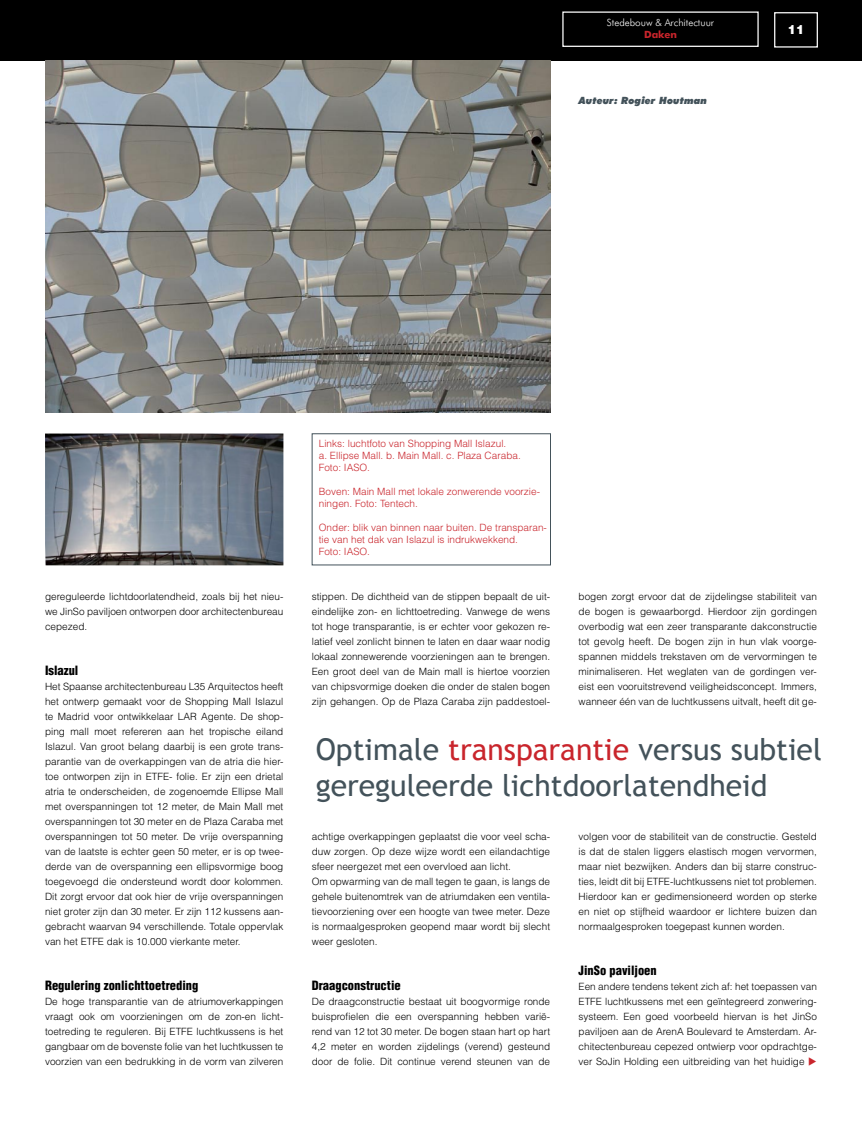
<style>
.page{position:relative;width:862px;height:1127px;background:#fff}
.page>*{position:absolute;margin:0;border:0;box-sizing:border-box;transform-origin:0 0}
.t1{font:30px/36px "Trebuchet MS";color:#43525a}
.t2{font:900 condensed 12.5px "Helvetica";color:#000}
.t3{font:900 12.5px "Helvetica";color:#fff}
.t4{font:300 10px/15px "Helvetica";color:#000;text-align:justify}
.t5{font:300 10px/12px "Helvetica";color:#c9252c}
.t6{font:300 10px "Futura BT";color:#fff}
.t7{font:italic 900 10px "Futura BT";color:#43525a}
.t8{font:700 10px "Futura BT";color:#c9252c}
.s1{color:#c9252c}
</style>
<div class="page">
<div style="left:0;top:0;width:861px;height:60px;background:#000"></div>
<div style="left:773px;top:12px;width:44px;height:36px;background:#000;border:1px solid #fff"></div>
<div style="left:562px;top:11px;width:196px;height:36px;background:#000;border:1px solid #fff"></div>
<div style="left:311px;top:433px;width:239px;height:132px;border:1px solid #43525a"></div>
<img style="left:45px;top:60px;width:505px;height:353px">
<img style="left:45px;top:433px;width:238px;height:132px">
<p class="t6" style="left:606px;top:16px;width:109px">Stedebouw &amp; Architectuur</p>
<p class="t8" style="left:643px;top:28px;width:34px">Daken</p>
<p class="t7" style="left:578px;top:94px;width:130px">Auteur: Rogier Houtman</p>
<p class="t3" style="left:787px;top:21px;width:18px">11</p>
<p class="t4" style="left:45px;top:589px;width:240px">gereguleerde lichtdoorlatendheid, zoals bij het nieu&shy;we JinSo paviljoen ontworpen door architectenbureau cepezed.</p>
<p class="t2" style="left:45px;top:662px;width:35px">Islazul</p>
<p class="t4" style="left:45px;top:679px;width:240px">Het Spaanse architectenbureau L35 Arquitectos heeft het ontwerp gemaakt voor de Shopping Mall Islazul te Madrid voor ontwikkelaar LAR Agente. De shop&shy;ping mall moet refereren aan het tropische eiland Islazul. Van groot belang daarbij is een grote trans&shy;parantie van de overkappingen van de atria die hier&shy;toe ontworpen zijn in ETFE- folie. Er zijn een drietal atria te onderscheiden, de zogenoemde Ellipse Mall met overspanningen tot 12 meter, de Main Mall met overspanningen tot 30 meter en de Plaza Caraba met overspanningen tot 50 meter. De vrije overspanning van de laatste is echter geen 50 meter, er is op twee&shy;derde van de overspanning een ellipsvormige boog toegevoegd die ondersteund wordt door kolommen.<br>Dit zorgt ervoor dat ook hier de vrije overspanningen niet groter zijn dan 30 meter. Er zijn 112 kussens aan&shy;gebracht waarvan 94 verschillende. Totale oppervlak van het ETFE dak is 10.000 vierkante meter.</p>
<p class="t2" style="left:45px;top:977px;width:155px">Regulering zonlichttoetreding</p>
<p class="t4" style="left:45px;top:994px;width:240px">De hoge transparantie van de atriumoverkappingen vraagt ook om voorzieningen om de zon-en licht&shy;toetreding te reguleren. Bij ETFE luchtkussens is het gangbaar om de bovenste folie van het luchtkussen te voorzien van een bedrukking in de vorm van zilveren</p>
<p class="t5" style="left:319px;top:437px;width:203px">Links: luchtfoto van Shopping Mall Islazul.<br>a. Ellipse Mall. b. Main Mall. c. Plaza Caraba.<br>Foto: IASO.</p>
<p class="t5" style="left:319px;top:485px;width:222px">Boven: Main Mall met lokale zonwerende voorzie&shy;ningen. Foto: Tentech.</p>
<p class="t5" style="left:319px;top:521px;width:229px">Onder: blik van binnen naar buiten. De transparan&shy;tie van het dak van Islazul is indrukwekkend.<br>Foto: IASO.</p>
<p class="t4" style="left:311px;top:589px;width:240px">stippen. De dichtheid van de stippen bepaalt de uit&shy;eindelijke zon- en lichttoetreding. Vanwege de wens tot hoge transparantie, is er echter voor gekozen re&shy;latief veel zonlicht binnen te laten en daar waar nodig lokaal zonnewerende voorzieningen aan te brengen.<br>Een groot deel van de Main mall is hiertoe voorzien van chipsvormige doeken die onder de stalen bogen zijn gehangen. Op de Plaza Caraba zijn paddestoel-</p>
<p class="t4" style="left:578px;top:589px;width:240px">bogen zorgt ervoor dat de zijdelingse stabiliteit van de bogen is gewaarborgd. Hierdoor zijn gordingen overbodig wat een zeer transparante dakconstructie tot gevolg heeft. De bogen zijn in hun vlak voorge&shy;spannen middels trekstaven om de vervormingen te minimaliseren. Het weglaten van de gordingen ver&shy;eist een vooruitstrevend veiligheidsconcept. Immers, wanneer één van de luchtkussens uitvalt, heeft dit ge-</p>
<h1 class="t1" style="left:315px;top:732px;width:507px">Optimale <span class="s1">transparantie</span> versus subtiel gereguleerde lichtdoorlatendheid</h1>
<p class="t4" style="left:311px;top:829px;width:240px;text-align:left">achtige overkappingen geplaatst die voor veel scha&shy;duw zorgen. Op deze wijze wordt een eilandachtige sfeer neergezet met een overvloed aan licht.<br>Om opwarming van de mall tegen te gaan, is langs de gehele buitenomtrek van de atriumdaken een ventila&shy;tievoorziening over een hoogte van twee meter. Deze is normaalgesproken geopend maar wordt bij slecht weer gesloten.</p>
<p class="t2" style="left:311px;top:977px;width:90px">Draagconstructie</p>
<p class="t4" style="left:311px;top:994px;width:240px">De draagconstructie bestaat uit boogvormige ronde buisprofielen die een overspanning hebben varië&shy;rend van 12 tot 30 meter. De bogen staan hart op hart 4,2 meter en worden zijdelings (verend) gesteund door de folie. Dit continue verend steunen van de</p>
<p class="t4" style="left:578px;top:829px;width:240px">volgen voor de stabiliteit van de constructie. Gesteld is dat de stalen liggers elastisch mogen vervormen, maar niet bezwijken. Anders dan bij starre construc&shy;ties, leidt dit bij ETFE-luchtkussens niet tot problemen.<br>Hierdoor kan er gedimensioneerd worden op sterke en niet op stijfheid waardoor er lichtere buizen dan normaalgesproken toegepast kunnen worden.</p>
<p class="t2" style="left:578px;top:962px;width:80px">JinSo paviljoen</p>
<p class="t4" style="left:578px;top:979px;width:240px">Een andere tendens tekent zich af: het toepassen van ETFE luchtkussens met een geïntegreerd zonwering&shy;systeem. Een goed voorbeeld hiervan is het JinSo paviljoen aan de ArenA Boulevard te Amsterdam. Ar&shy;chitectenbureau cepezed ontwierp voor opdrachtge&shy;ver SoJin Holding een uitbreiding van het huidige <span class="s1">◆</span></p>
</div>
